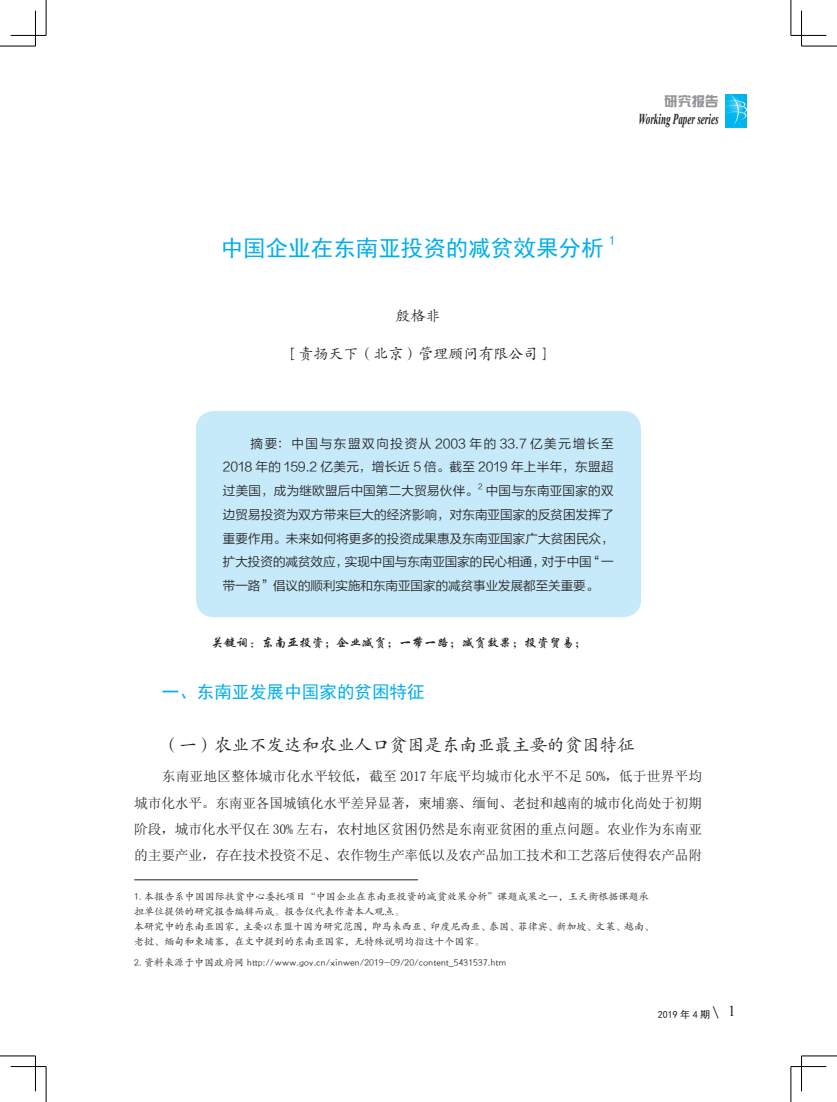
<style>
.page{position:relative;width:837px;height:1102px;background:#fff}
.page>*{position:absolute;margin:0;border:0;box-sizing:border-box;transform-origin:0 0}
.t1{font:22.5px "Sim Hei";color:#00aeef}
.t2{font:17.5px "FZKTJW GB1 0";color:#231f20}
.t3{font:17.5px "Sim Hei";color:#00aeef}
.t4{font:15px "FZKTJW GB1 0";color:#231f20}
.t5{font:italic 700 15px "Times New Roman";color:#231f20;scale:.6 1}
.t6{font:13.75px/26.2px "Sim Sun";letter-spacing:-.02em;color:#231f20;text-align:justify}
.t7{font:13.62px "FZZYJW GB1 0";color:#939598}
.t8{font:13.12px "Sim Hei";color:#00aeef}
.t9{font:12.5px/23.8px "FZLTXIHJW GB1 0";color:#231f20;text-align:justify}
.t10{font:12.5px "FZXKJW GB1 0";color:#231f20}
.t11{font:10px/15px "FZKTJW GB1 0";color:#231f20}
.t12{font:10px "Sim Hei";letter-spacing:.125em;color:#231f20}
.t13{font:7.25px "FZLTXIHJW GB1 0";color:#231f20}
.s1{font-size:15px}
.s2{font-family:"Times New Roman";font-size:15px}
</style>
<div class="page">
<img style="left:725px;top:94px;width:21px;height:33px">
<div style="left:196px;top:411px;width:445px;height:206px;background:#c6eafa;border-radius:18px"></div>
<hr style="left:134px;top:879px;width:284px;height:1px;background:#231f20">
<hr style="left:0;top:46px;width:35px;height:1px;background:#000">
<hr style="left:801px;top:46px;width:35px;height:1px;background:#000">
<hr style="left:0;top:1056px;width:35px;height:1px;background:#000">
<hr style="left:801px;top:1056px;width:35px;height:1px;background:#000">
<hr style="left:46px;top:0;width:1px;height:35px;background:#000">
<hr style="left:46px;top:1067px;width:1px;height:35px;background:#000">
<hr style="left:790px;top:0;width:1px;height:35px;background:#000">
<hr style="left:790px;top:1067px;width:1px;height:35px;background:#000">
<hr style="left:11px;top:35px;width:35px;height:1px;background:#000">
<hr style="left:790px;top:35px;width:36px;height:1px;background:#000">
<hr style="left:11px;top:1066px;width:35px;height:1px;background:#000">
<hr style="left:790px;top:1066px;width:36px;height:1px;background:#000">
<hr style="left:35px;top:11px;width:1px;height:35px;background:#000">
<hr style="left:35px;top:1056px;width:1px;height:35px;background:#000">
<hr style="left:801px;top:11px;width:1px;height:35px;background:#000">
<hr style="left:801px;top:1056px;width:1px;height:35px;background:#000">
<h3 class="t7" style="left:664px;top:94px;width:56px">研究报告</h3>
<h3 class="t5" style="left:638px;top:109px;width:135px">Working Paper series</h3>
<h1 class="t1" style="left:221px;top:237px;width:384px">中国企业在东南亚投资的减贫效果分析</h1>
<h3 class="t8" style="left:609px;top:234px;width:8px">1</h3>
<h3 class="t4" style="left:395px;top:308px;width:46px">殷格非</h3>
<h3 class="t4" style="left:289px;top:346px;width:258px">[ 责扬天下（北京）管理顾问有限公司 ]</h3>
<p class="t9" style="left:223px;top:432px;width:392px;text-indent:28px">摘要：中国与东盟双向投资从 2003 年的 33.7 亿美元增长至2018 年的 159.2 亿美元，增长近 5 倍。截至 2019 年上半年，东盟超过美国，成为继欧盟后中国第二大贸易伙伴。</p>
<p class="t13" style="left:478px;top:483px;width:6px">2</p>
<p class="t9" style="left:223px;top:479px;width:392px;text-indent:263px">中国与东南亚国家的双边贸易投资为双方带来巨大的经济影响，对东南亚国家的反贫困发挥了重要作用。未来如何将更多的投资成果惠及东南亚国家广大贫困民众，扩大投资的减贫效应，实现中国与东南亚国家的民心相通，对于中国“一带一路”倡议的顺利实施和东南亚国家的减贫事业发展都至关重要。</p>
<p class="t10" style="left:211px;top:636px;width:376px">关键词：东南亚投资；企业减贫；一带一路；减贫效果；投资贸易；</p>
<h2 class="t3" style="left:162px;top:683px;width:264px">一、东南亚发展中国家的贫困特征</h2>
<h2 class="t2" style="left:162px;top:736px;width:474px">（一）农业不发达和农业人口贫困是东南亚最主要的贫困特征</h2>
<h3 class="t6" style="left:134px;top:763px;width:569px;text-indent:28px">东南亚地区整体城市化水平较低，截至 2017 年底平均城市化水平不足 50%，低于世界平均城市化水平。东南亚各国城镇化水平差异显著，柬埔寨、缅甸、老挝和越南的城市化尚处于初期阶段，城市化水平仅在 30% 左右，农村地区贫困仍然是东南亚贫困的重点问题。农业作为东南亚的主要产业，存在技术投资不足、农作物生产率低以及农产品加工技术和工艺落后使得农产品附</h3>
<p class="t11" style="left:134px;top:889px;width:521px">1. 本报告系中国国际扶贫中心委托项目“中国企业在东南亚投资的减贫效果分析”课题成果之一，王天衡根据课题承担单位提供的研究报告编辑而成。报告仅代表作者本人观点。<br>本研究中的东南亚国家，主要以东盟十国为研究范围，即马来西亚、印度尼西亚、泰国、菲律宾、新加坡、文莱、越南、老挝、缅甸和柬埔寨，在文中提到的东南亚国家，无特殊说明均指这十个国家。</p>
<p class="t11" style="left:134px;top:955px;width:373px">2. 资料来源于中国政府网 http://www.gov.cn/xinwen/2019-09/20/content_5431537.htm</p>
<p class="t12" style="left:657px;top:1009px;width:79px">2019年4期<span class="s1">\</span> <span class="s2">1</span></p>
</div>
